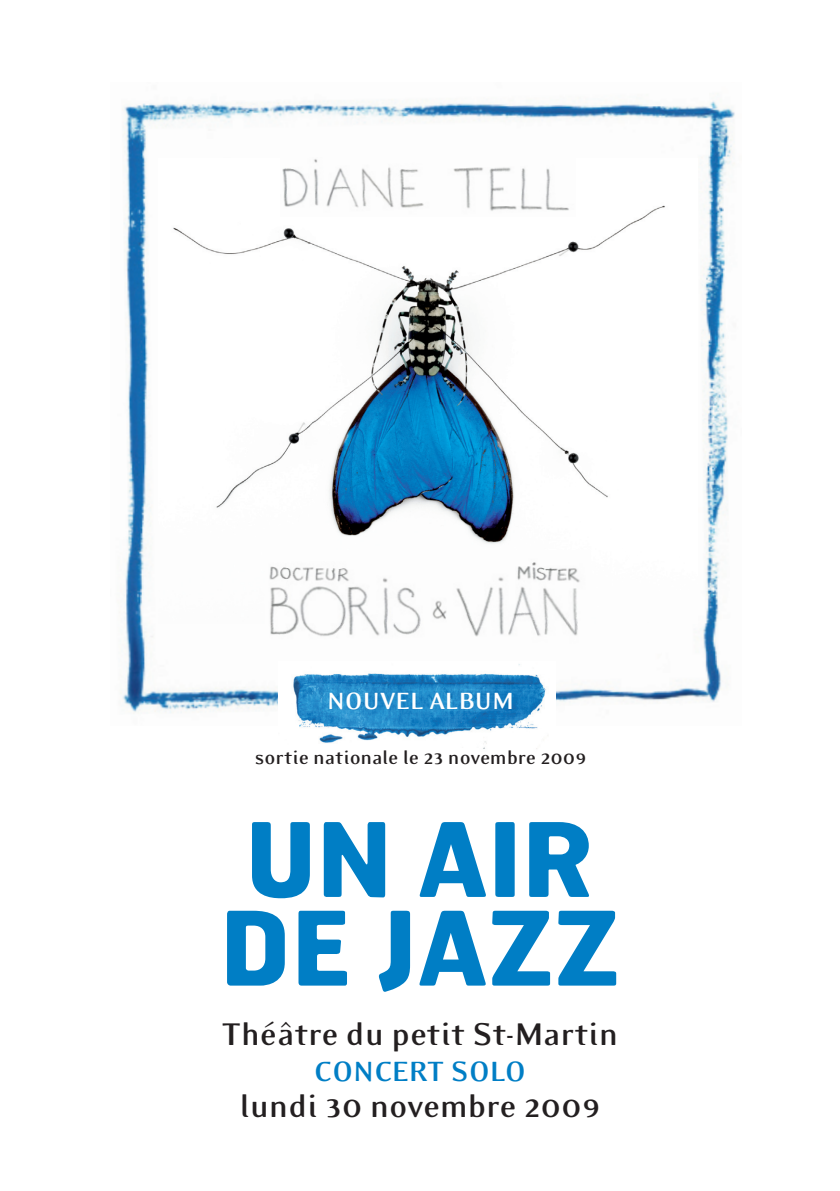
<style>
.page{position:relative;width:840px;height:1191px;background:#fff}
.page>*{position:absolute;margin:0;border:0;box-sizing:border-box;transform-origin:0 0}
.t1{font:700 102.2px/88.6px "Hermes";color:#007ec5}
.t2{font:700 36px "Eidetic Modern";color:#231f20}
.t3{font:700 32px "Eidetic Modern";letter-spacing:-.015em;color:#007ec5}
.t4{font:700 27px "Eidetic Modern";color:#fff}
.t5{font:700 21.6px "Eidetic Modern";color:#231f20}
</style>
<div class="page">
<img style="left:120px;top:100px;width:615px;height:613px">
<img style="left:159px;top:158px;width:538px;height:466px">
<img style="left:281px;top:157px;width:294px;height:60px">
<img style="left:265px;top:550px;width:325px;height:93px">
<img style="left:278px;top:662px;width:277px;height:87px">
<p class="t4" style="left:327px;top:686px;width:188px">nouvel album</p>
<p class="t5" style="left:255px;top:746px;width:333px">sortie nationale le 23 novembre 2009</p>
<h1 class="t1" style="left:220px;top:811px;width:401px">UN AIR<br>DE JAZZ</h1>
<p class="t2" style="left:221px;top:1015px;width:398px">Théâtre du petit St-Martin</p>
<p class="t3" style="left:314px;top:1055px;width:213px">concert solo</p>
<p class="t2" style="left:239px;top:1087px;width:362px">lundi 30 novembre 2009</p>
</div>
